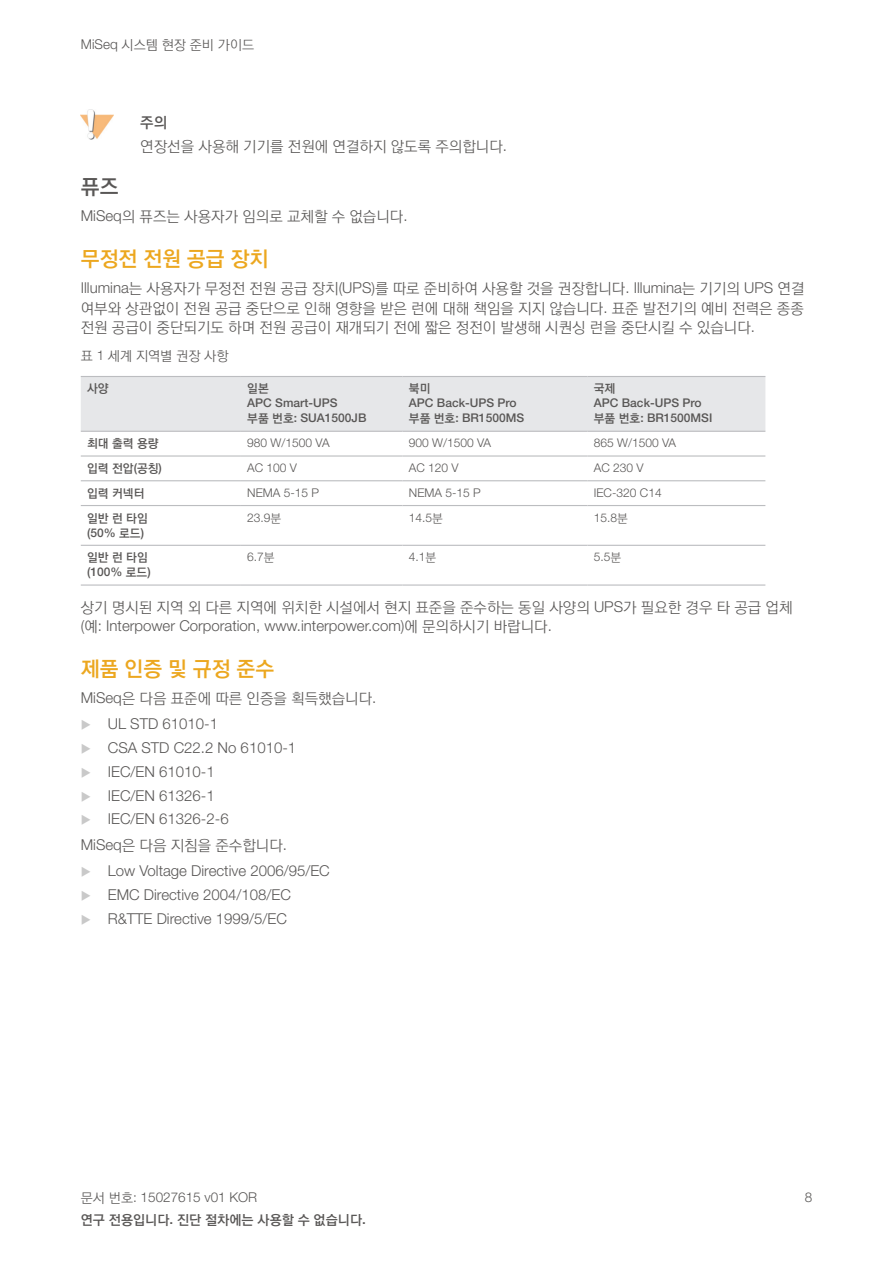
<style>
.page{position:relative;width:893px;height:1263px;background:#fff}
.page>*{position:absolute;margin:0;border:0;box-sizing:border-box;transform-origin:0 0}
.t1{font:21px "YDVYGO540";color:#eca71f}
.t2{font:21px "YDVYGO540";color:#595756}
.t3{font:15px/19.5px "YDVYGO520";color:#595756;text-align:justify}
.t4{font:300 15px/23.7px "Helvetica Neue LT Std";color:#595756}
.t5{font:15px "YDVYGO540";color:#595756}
.t6{font:13.5px "YDVYGO520";color:#595756}
.t7{font:13.5px "YDVYGO540";color:#595756}
.t8{font:300 13.5px "Helvetica Neue LT Std";color:#595756}
.t9{font:300 12px "Helvetica Neue LT Std";color:#595756}
.t10{font:500 12px/15px "Helvetica Neue LT Std";color:#595756}
.t11{font:12px "YDVYGO540";color:#595756}
.s1{font-family:"Helvetica Neue LT Std";font-weight:300}
.s2{font-family:"YDVYGO540";font-weight:400}
.s3{font-family:"Helvetica Neue LT Std";font-weight:500}
.s4{font-family:"YDVYGO520";font-weight:400}
</style>
<div class="page">
<img style="left:81px;top:110px;width:32px;height:29px">
<div style="left:81px;top:377px;width:684px;height:54px;background:#e6e7e9"></div>
<hr style="left:240px;top:377px;width:2px;height:54px;background:#e6e7e9">
<hr style="left:402px;top:377px;width:1px;height:54px;background:#e6e7e9">
<hr style="left:81px;top:455px;width:160px;height:2px;background:#bcbdc0">
<hr style="left:241px;top:455px;width:161px;height:2px;background:#bcbdc0">
<hr style="left:81px;top:480px;width:160px;height:1px;background:#bcbdc0">
<hr style="left:241px;top:480px;width:161px;height:1px;background:#bcbdc0">
<hr style="left:81px;top:505px;width:160px;height:1px;background:#bcbdc0">
<hr style="left:241px;top:505px;width:161px;height:1px;background:#bcbdc0">
<hr style="left:81px;top:545px;width:160px;height:1px;background:#bcbdc0">
<hr style="left:241px;top:545px;width:161px;height:1px;background:#bcbdc0">
<hr style="left:81px;top:584px;width:160px;height:2px;background:#bcbdc0">
<hr style="left:241px;top:584px;width:161px;height:2px;background:#bcbdc0">
<hr style="left:402px;top:455px;width:185px;height:2px;background:#bcbdc0">
<hr style="left:587px;top:455px;width:178px;height:2px;background:#bcbdc0">
<hr style="left:402px;top:480px;width:185px;height:1px;background:#bcbdc0">
<hr style="left:587px;top:480px;width:178px;height:1px;background:#bcbdc0">
<hr style="left:402px;top:505px;width:185px;height:1px;background:#bcbdc0">
<hr style="left:587px;top:505px;width:178px;height:1px;background:#bcbdc0">
<hr style="left:402px;top:545px;width:185px;height:1px;background:#bcbdc0">
<hr style="left:587px;top:545px;width:178px;height:1px;background:#bcbdc0">
<hr style="left:402px;top:584px;width:185px;height:2px;background:#bcbdc0">
<hr style="left:587px;top:584px;width:178px;height:2px;background:#bcbdc0">
<hr style="left:81px;top:376px;width:160px;height:1px;background:#bcbdc0">
<hr style="left:241px;top:376px;width:161px;height:1px;background:#bcbdc0">
<hr style="left:402px;top:376px;width:185px;height:1px;background:#bcbdc0">
<hr style="left:587px;top:376px;width:178px;height:1px;background:#bcbdc0">
<hr style="left:81px;top:431px;width:160px;height:1px;background:#bcbdc0">
<hr style="left:241px;top:431px;width:161px;height:1px;background:#bcbdc0">
<hr style="left:402px;top:431px;width:185px;height:1px;background:#bcbdc0">
<hr style="left:587px;top:431px;width:178px;height:1px;background:#bcbdc0">
<p class="t6" style="left:81px;top:37px;width:175px"><span class="s1">MiSeq</span> 시스템 현장 준비 가이드</p>
<p class="t5" style="left:140px;top:114px;width:28px">주의</p>
<p class="t3" style="left:140px;top:137px;width:368px">연장선을 사용해 기기를 전원에 연결하지 않도록 주의합니다<span class="s1">.</span></p>
<h1 class="t2" style="left:81px;top:175px;width:39px">퓨즈</h1>
<p class="t3" style="left:81px;top:208px;width:328px"><span class="s1">MiSeq</span>의 퓨즈는 사용자가 임의로 교체할 수 없습니다<span class="s1">.</span></p>
<h1 class="t1" style="left:81px;top:247px;width:189px">무정전 전원 공급 장치</h1>
<p class="t3" style="left:81px;top:280px;width:725px"><span class="s1">Illumina</span>는 사용자가 무정전 전원 공급 장치<span class="s1">(UPS)</span>를 따로 준비하여 사용할 것을 권장합니다<span class="s1">. Illumina</span>는 기기의 <span class="s1">UPS</span> 연결 여부와 상관없이 전원 공급 중단으로 인해 영향을 받은 런에 대해 책임을 지지 않습니다<span class="s1">.</span> 표준 발전기의 예비 전력은 종종 전원 공급이 중단되기도 하며 전원 공급이 재개되기 전에 짧은 정전이 발생해 시퀀싱 런을 중단시킬 수 있습니다<span class="s1">.</span></p>
<p class="t6" style="left:81px;top:349px;width:149px">표 <span class="s1">1</span> 세계 지역별 권장 사항</p>
<p class="t11" style="left:87px;top:382px;width:23px">사양</p>
<p class="t11" style="left:247px;top:382px;width:23px">일본</p>
<p class="t10" style="left:247px;top:396px;width:121px">APC Smart-UPS<br><span class="s2">부품 번호</span>: SUA1500JB</p>
<p class="t11" style="left:409px;top:382px;width:23px">북미</p>
<p class="t10" style="left:409px;top:396px;width:117px">APC Back-UPS Pro <span class="s2">부품 번호</span>: BR1500MS</p>
<p class="t11" style="left:594px;top:382px;width:23px">국제</p>
<p class="t10" style="left:594px;top:396px;width:120px">APC Back-UPS Pro <span class="s2">부품 번호</span>: BR1500MSI</p>
<p class="t11" style="left:87px;top:437px;width:73px">최대 출력 용량</p>
<p class="t9" style="left:247px;top:436px;width:84px">980 W/1500 VA</p>
<p class="t9" style="left:409px;top:436px;width:84px">900 W/1500 VA</p>
<p class="t9" style="left:594px;top:436px;width:84px">865 W/1500 VA</p>
<p class="t11" style="left:87px;top:462px;width:76px">입력 전압<span class="s3">(</span>공칭<span class="s3">)</span></p>
<p class="t9" style="left:247px;top:460px;width:51px">AC 100 V</p>
<p class="t9" style="left:409px;top:460px;width:51px">AC 120 V</p>
<p class="t9" style="left:594px;top:460px;width:51px">AC 230 V</p>
<p class="t11" style="left:87px;top:486px;width:59px">입력 커넥터</p>
<p class="t9" style="left:247px;top:485px;width:73px">NEMA 5-15 P</p>
<p class="t9" style="left:409px;top:485px;width:73px">NEMA 5-15 P</p>
<p class="t9" style="left:594px;top:485px;width:69px">IEC-320 C14</p>
<p class="t11" style="left:87px;top:511px;width:62px">일반 런 타임</p>
<p class="t10" style="left:87px;top:525px;width:58px">(50% <span class="s2">로드</span>)</p>
<p class="t9" style="left:247px;top:510px;width:36px">23.9<span class="s4">분</span></p>
<p class="t9" style="left:409px;top:510px;width:36px">14.5<span class="s4">분</span></p>
<p class="t9" style="left:594px;top:510px;width:36px">15.8<span class="s4">분</span></p>
<p class="t11" style="left:87px;top:551px;width:62px">일반 런 타임</p>
<p class="t10" style="left:87px;top:564px;width:65px">(100% <span class="s2">로드</span>)</p>
<p class="t9" style="left:247px;top:550px;width:29px">6.7<span class="s4">분</span></p>
<p class="t9" style="left:409px;top:550px;width:29px">4.1<span class="s4">분</span></p>
<p class="t9" style="left:594px;top:550px;width:29px">5.5<span class="s4">분</span></p>
<p class="t3" style="left:81px;top:598px;width:713px">상기 명시된 지역 외 다른 지역에 위치한 시설에서 현지 표준을 준수하는 동일 사양의 <span class="s1">UPS</span>가 필요한 경우 타 공급 업체</p>
<p class="t4" style="left:81px;top:614px;width:473px">(<span class="s4">예</span>: Interpower Corporation, www.interpower.com)<span class="s4">에 문의하시기 바랍니다</span>.</p>
<h1 class="t1" style="left:81px;top:657px;width:195px">제품 인증 및 규정 준수</h1>
<p class="t3" style="left:81px;top:689px;width:297px"><span class="s1">MiSeq</span>은 다음 표준에 따른 인증을 획득했습니다<span class="s1">.</span></p>
<p class="t4" style="left:108px;top:712px;width:190px">UL STD 61010-1<br>CSA STD C22.2 No 61010-1<br>IEC/EN 61010-1<br>IEC/EN 61326-1<br>IEC/EN 61326-2-6</p>
<p class="t3" style="left:81px;top:836px;width:208px"><span class="s1">MiSeq</span>은 다음 지침을 준수합니다<span class="s1">.</span></p>
<p class="t4" style="left:108px;top:858px;width:224px">Low Voltage Directive 2006/95/EC<br>EMC Directive 2004/108/EC<br>R&amp;TTE Directive 1999/5/EC</p>
<p class="t8" style="left:81px;top:1188px;width:178px"><span class="s4">문서 번호</span>: 15027615 v01 KOR</p>
<p class="t8" style="left:805px;top:1188px;width:9px">8</p>
<p class="t7" style="left:81px;top:1212px;width:287px">연구 전용입니다<span class="s3">.</span> 진단 절차에는 사용할 수 없습니다<span class="s3">.</span></p>
</div>
